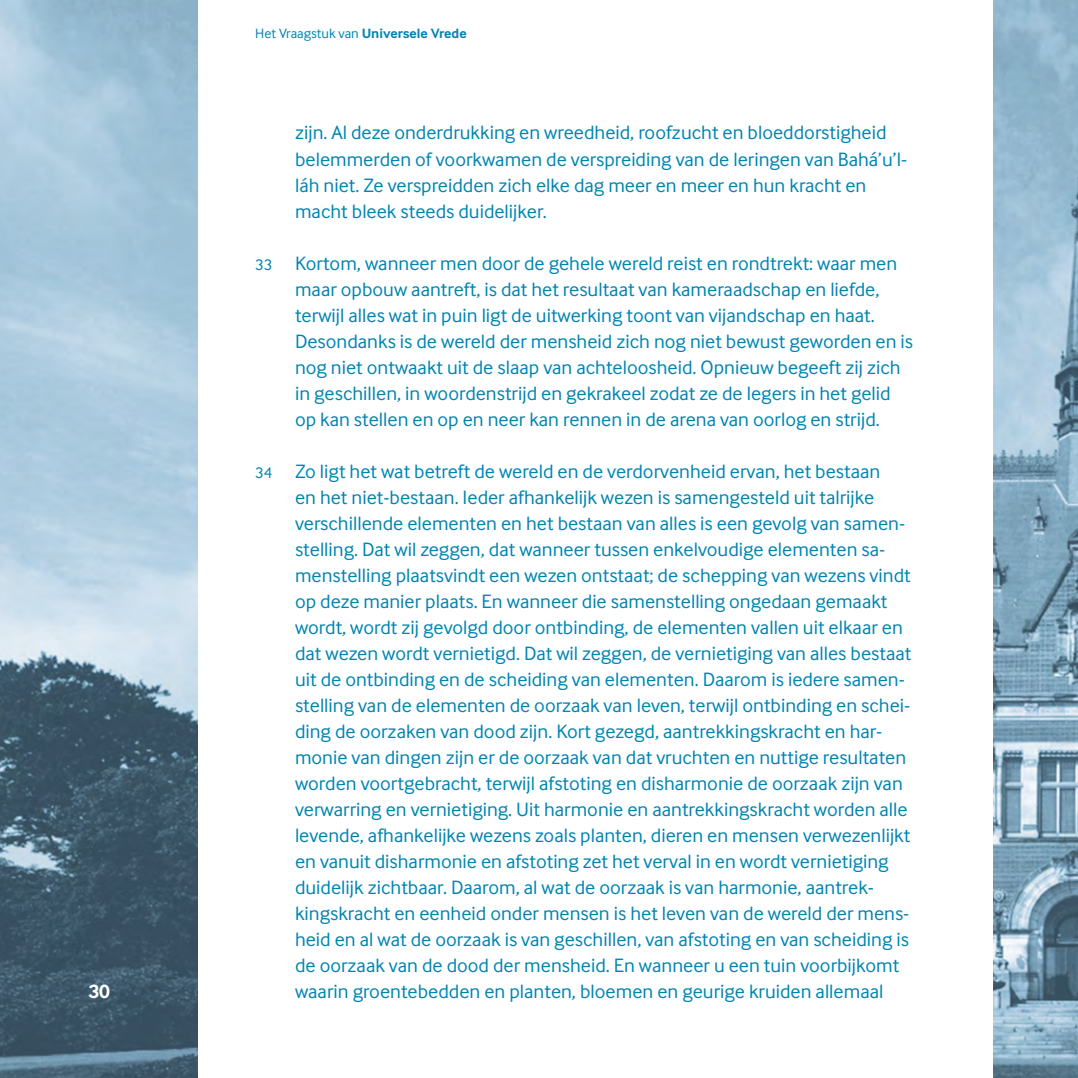
<style>
.page{position:relative;width:1078px;height:1078px;background:#fff}
.page>*{position:absolute;margin:0;border:0;box-sizing:border-box;transform-origin:0 0}
.t1{font:20px/26px "Inter Face";color:#0084b1}
.t2{font:700 20px "Inter Face";color:#fff}
.t3{font:14px "Inter Face";color:#0084b1}
.s1{font-weight:700}
.s2{font-size:16px}
</style>
<div class="page">
<img style="left:0;top:0;width:1077px;height:1077px">
<div style="left:198px;top:0;width:794px;height:1077px;background:#fff"></div>
<p class="t2" style="left:88px;top:979px;width:23px">30</p>
<p class="t3" style="left:255px;top:25px;width:213px">Het Vraagstuk van <span class="s1">Universele Vrede</span></p>
<p class="t1" style="left:295px;top:120px;width:613px">zijn. Al deze onderdrukking en wreedheid, roofzucht en bloeddorstigheid belemmerden of voorkwamen de verspreiding van de leringen van Bahá’u’l&shy;láh niet. Ze verspreidden zich elke dag meer en meer en hun kracht en macht bleek steeds duidelijker.</p>
<p class="t1" style="left:295px;top:250px;width:619px;text-indent:-40px"><span class="s2">33</span> Kortom, wanneer men door de gehele wereld reist en rondtrekt: waar men maar opbouw aantreft, is dat het resultaat van kameraadschap en liefde, terwijl alles wat in puin ligt de uitwerking toont van vijandschap en haat.<br>Desondanks is de wereld der mensheid zich nog niet bewust geworden en is nog niet ontwaakt uit de slaap van achteloosheid. Opnieuw begeeft zij zich in geschillen, in woordenstrijd en gekrakeel zodat ze de legers in het gelid op kan stellen en op en neer kan rennen in de arena van oorlog en strijd.</p>
<p class="t1" style="left:295px;top:458px;width:617px;text-indent:-40px"><span class="s2">34</span> Zo ligt het wat betreft de wereld en de verdorvenheid ervan, het bestaan<br>en het niet-bestaan. Ieder afhankelijk wezen is samengesteld uit talrijke verschillende elementen en het bestaan van alles is een gevolg van samen&shy;stelling. Dat wil zeggen, dat wanneer tussen enkelvoudige elementen sa&shy;menstelling plaatsvindt een wezen ontstaat; de schepping van wezens vindt op deze manier plaats. En wanneer die samenstelling ongedaan gemaakt wordt, wordt zij gevolgd door ontbinding, de elementen vallen uit elkaar en dat wezen wordt vernietigd. Dat wil zeggen, de vernietiging van alles bestaat uit de ontbinding en de scheiding van elementen. Daarom is iedere samen&shy;stelling van de elementen de oorzaak van leven, terwijl ontbinding en schei&shy;ding de oorzaken van dood zijn. Kort gezegd, aantrekkingskracht en har&shy;monie van dingen zijn er de oorzaak van dat vruchten en nuttige resultaten worden voortgebracht, terwijl afstoting en disharmonie de oorzaak zijn van verwarring en vernietiging. Uit harmonie en aantrekkingskracht worden alle levende, afhankelijke wezens zoals planten, dieren en mensen verwezenlijkt en vanuit disharmonie en afstoting zet het verval in en wordt vernietiging duidelijk zichtbaar. Daarom, al wat de oorzaak is van harmonie, aantrek&shy;kingskracht en eenheid onder mensen is het leven van de wereld der mens&shy;heid en al wat de oorzaak is van geschillen, van afstoting en van scheiding is de oorzaak van de dood der mensheid. En wanneer u een tuin voorbijkomt waarin groentebedden en planten, bloemen en geurige kruiden allemaal</p>
</div>
